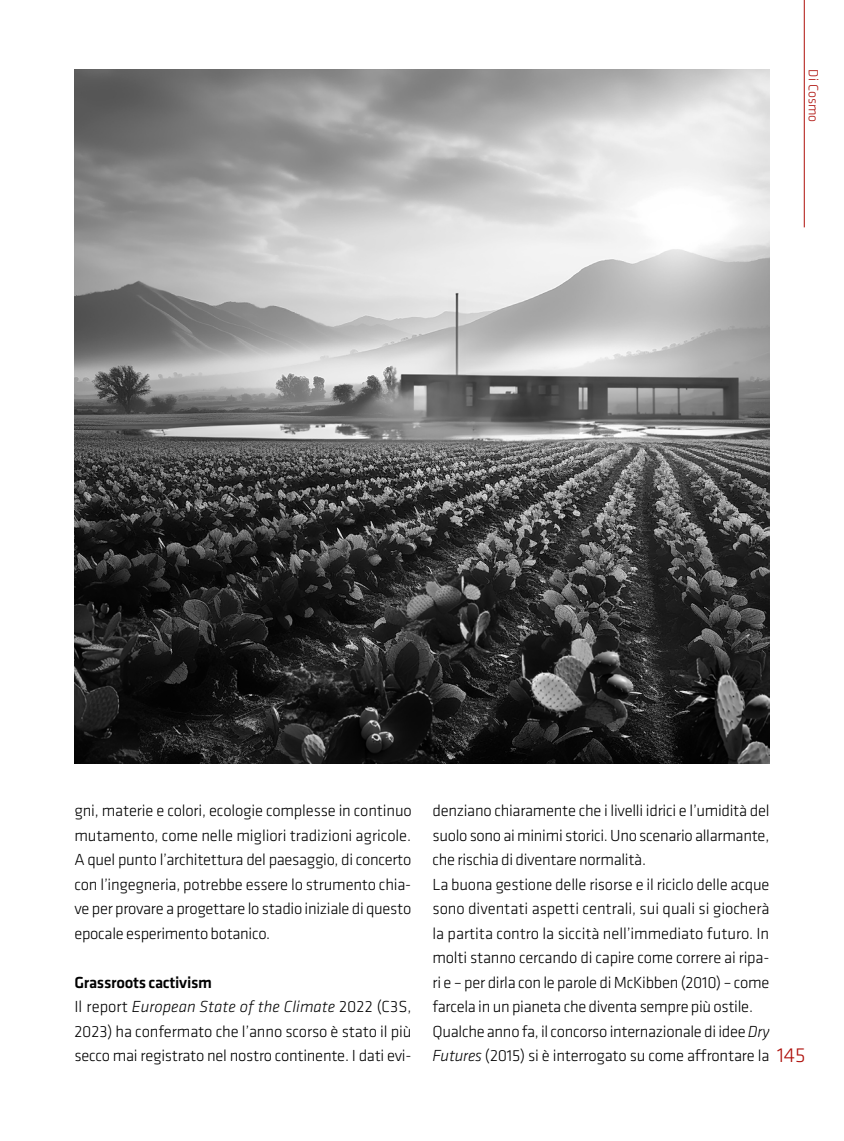
<style>
.page{position:relative;width:844px;height:1141px;background:#fff}
.page>*{position:absolute;margin:0;border:0;box-sizing:border-box;transform-origin:0 0}
.t1{font:300 21px "Klavika";color:#ae0f0a}
.t2{font:300 16.62px/24.5px "Klavika";letter-spacing:-.02em;color:#000}
.t3{font:300 14px "Klavika";color:#ae0f0a}
.s1{font-weight:500}
.s2{font-style:italic}
</style>
<div class="page">
<hr style="left:803px;top:0;width:1px;height:227px;background:#ae0f0a">
<img style="left:74px;top:69px;width:695px;height:695px">
<p class="t3" style="left:820px;top:69px;width:54px;rotate:90deg">Di Cosmo</p>
<p class="t2" style="left:74px;top:799px;width:339px;text-align:justify">gni, materie e colori, ecologie complesse in continuo mutamento, come nelle migliori tradizioni agricole.<br>A quel punto l’architettura del paesaggio, di concerto con l’ingegneria, potrebbe essere lo strumento chia&shy;ve per provare a progettare lo stadio iniziale di questo epocale esperimento botanico.</p>
<p class="t2" style="left:74px;top:970px;width:338px"><span class="s1">Grassroots cactivism<br></span>Il report <span class="s2">European State of the Climate</span> 2022 (C3S, 2023) ha confermato che l’anno scorso è stato il più secco mai registrato nel nostro continente. I dati evi-</p>
<p class="t2" style="left:432px;top:799px;width:338px">denziano chiaramente che i livelli idrici e l’umidità del suolo sono ai minimi storici. Uno scenario allarmante, che rischia di diventare normalità.<br>La buona gestione delle risorse e il riciclo delle acque sono diventati aspetti centrali, sui quali si giocherà la partita contro la siccità nell’immediato futuro. In molti stanno cercando di capire come correre ai ripa&shy;ri e – per dirla con le parole di McKibben (2010) – come farcela in un pianeta che diventa sempre più ostile.<br>Qualche anno fa, il concorso internazionale di idee <span class="s2">Dry Futures</span> (2015) si è interrogato su come affrontare la</p>
<p class="t1" style="left:777px;top:1044px;width:30px">145</p>
</div>
